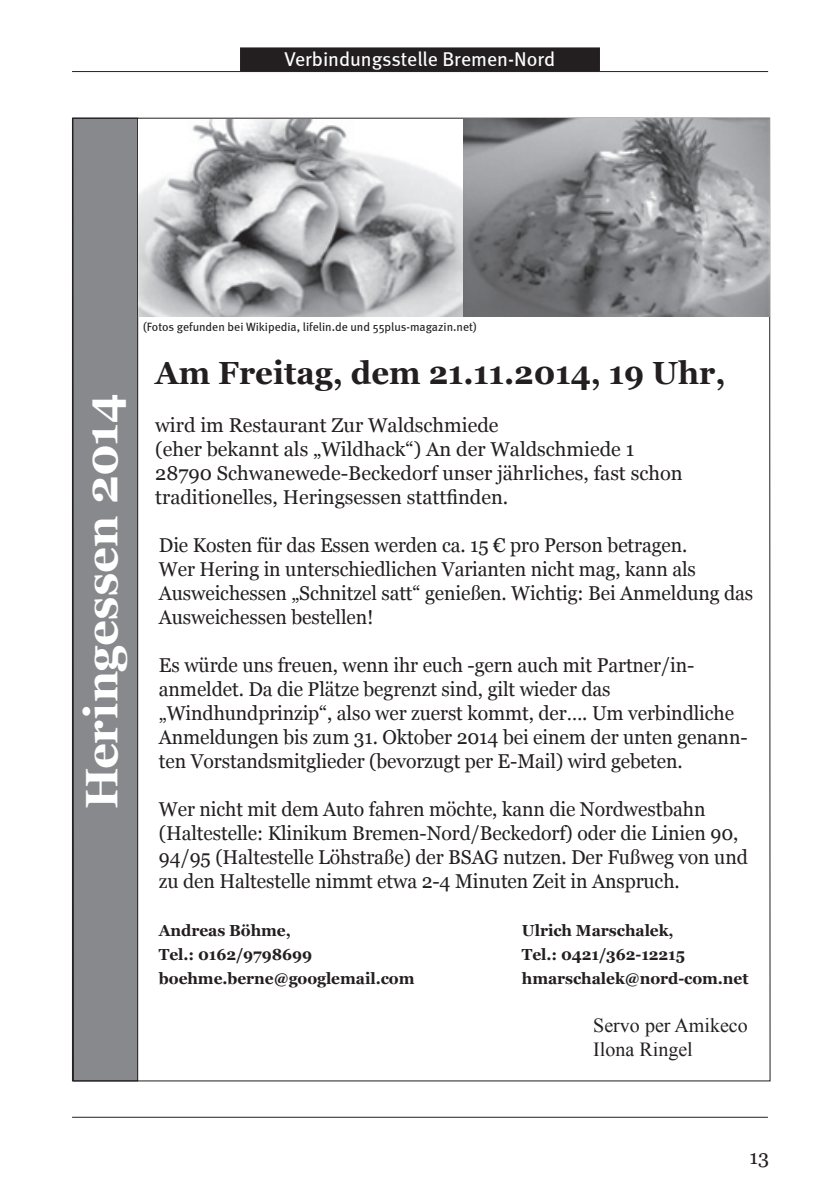
<style>
.page{position:relative;width:840px;height:1191px;background:#fff}
.page>*{position:absolute;margin:0;border:0;box-sizing:border-box;transform-origin:0 0}
.t1{font:700 45.6px "Georgia";letter-spacing:-.01em;color:#fff}
.t2{font:700 32px "Georgia";color:#231f20}
.t3{font:20px/24px "Georgia";letter-spacing:-.005em;color:#231f20}
.t4{font:20px "Meta";letter-spacing:-.005em;color:#fff}
.t5{font:20px/24px "Times New Roman";color:#231f20}
.t6{font:700 16px/24px "Georgia";letter-spacing:-.005em;color:#231f20}
.t7{font:12px "Meta";color:#231f20}
</style>
<div class="page">
<div style="left:72px;top:118px;width:66px;height:963px;background:#87898c"></div>
<div style="left:72px;top:118px;width:66px;height:963px;border:1px solid #231f20"></div>
<hr style="left:72px;top:1116px;width:695px;height:1px;background:#231f20">
<hr style="left:72px;top:71px;width:695px;height:1px;background:#231f20">
<div style="left:240px;top:47px;width:359px;height:24px;background:#231f20"></div>
<img style="left:138px;top:119px;width:325px;height:197px">
<img style="left:463px;top:119px;width:305px;height:197px">
<p class="t4" style="left:284px;top:47px;width:272px">Verbindungsstelle Bremen-Nord</p>
<h1 class="t1" style="left:72px;top:809px;width:417px;rotate:-90deg">Heringessen 2014</h1>
<p class="t7" style="left:143px;top:319px;width:334px">(Fotos gefunden bei Wikipedia, lifelin.de und 55plus-magazin.net)</p>
<h2 class="t2" style="left:155px;top:352px;width:571px">Am Freitag, dem 21.11.2014, 19 Uhr,</h2>
<p class="t3" style="left:155px;top:414px;width:528px">wird im Restaurant Zur Waldschmiede<br>(eher bekannt als „Wildhack“) An der Waldschmiede 1<br>28790 Schwanewede-Beckedorf unser jährliches, fast schon traditionelles, Heringsessen stattfinden.</p>
<p class="t3" style="left:159px;top:534px;width:595px">Die Kosten für das Essen werden ca. 15 € pro Person betragen.<br>Wer Hering in unterschiedlichen Varianten nicht mag, kann als Ausweichessen „Schnitzel satt“ genießen. Wichtig: Bei Anmeldung das Ausweichessen bestellen!</p>
<p class="t3" style="left:159px;top:654px;width:590px">Es würde uns freuen, wenn ihr euch -gern auch mit Partner/in&shy;anmeldet. Da die Plätze begrenzt sind, gilt wieder das „Windhundprinzip“, also wer zuerst kommt, der…. Um verbindliche Anmeldungen bis zum 31. Oktober 2014 bei einem der unten genann&shy;ten Vorstandsmitglieder (bevorzugt per E-Mail) wird gebeten.</p>
<p class="t3" style="left:159px;top:798px;width:590px">Wer nicht mit dem Auto fahren möchte, kann die Nordwestbahn (Haltestelle: Klinikum Bremen-Nord/Beckedorf) oder die Linien 90, 94/95 (Haltestelle Löhstraße) der BSAG nutzen. Der Fußweg von und zu den Haltestelle nimmt etwa 2-4 Minuten Zeit in Anspruch.</p>
<p class="t6" style="left:159px;top:919px;width:257px">Andreas Böhme,<br>Tel.: 0162/9798699 boehme.berne@googlemail.com</p>
<p class="t6" style="left:521px;top:919px;width:228px">Ulrich Marschalek,<br>Tel.: 0421/362-12215 hmarschalek@nord-com.net</p>
<p class="t5" style="left:593px;top:1013px;width:156px">Servo per Amikeco<br>Ilona Ringel</p>
<p class="t3" style="left:749px;top:1145px;width:21px">13</p>
</div>
